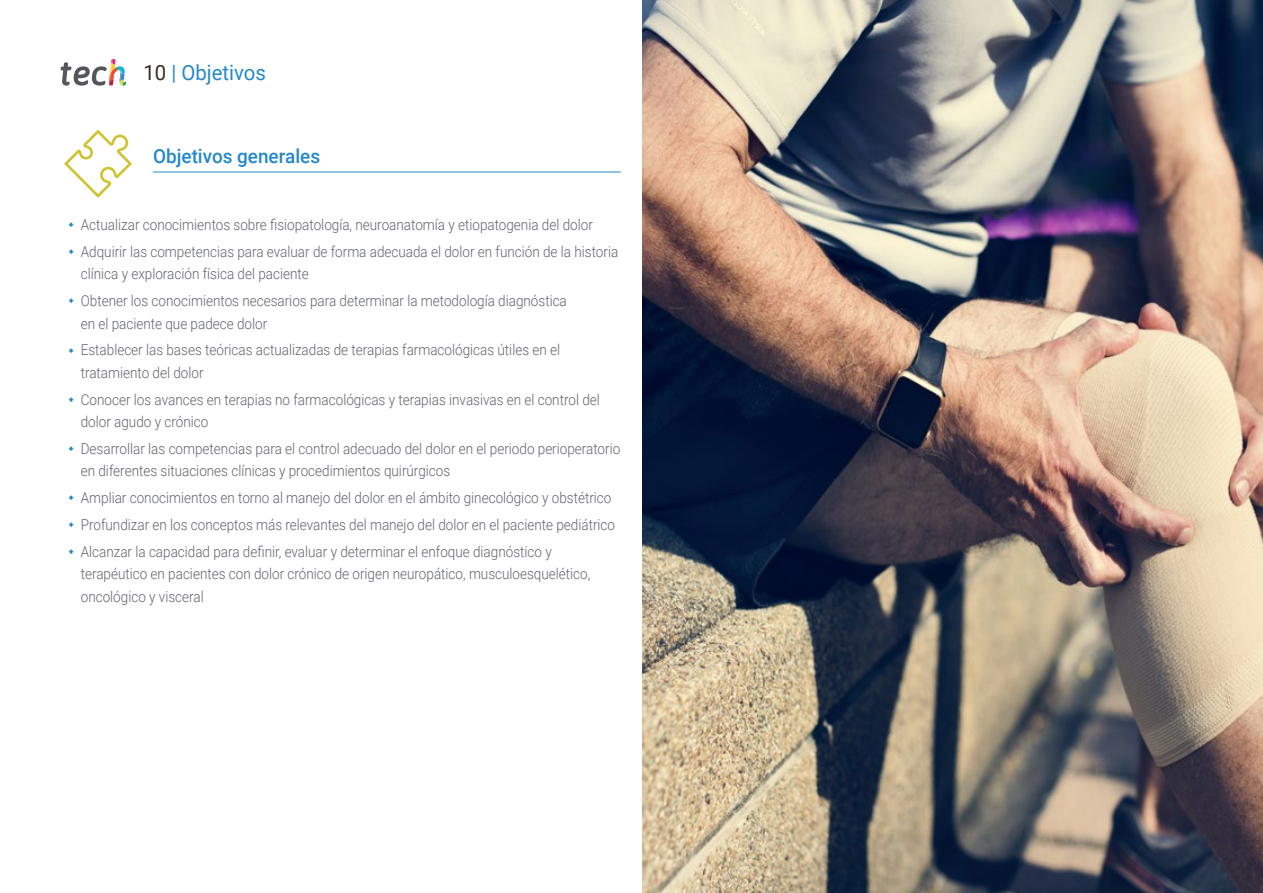
<style>
.page{position:relative;width:1263px;height:893px;background:#fff}
.page>*{position:absolute;margin:0;border:0;box-sizing:border-box;transform-origin:0 0}
.t1{font:21px "Roboto";color:#2488c9}
.t2{font:500 19.5px "Roboto";color:#2488c9}
.t3{font:300 15px/26.7px "Roboto";color:#61646a;scale:.9 1}
.s1{color:#312e20}
</style>
<div class="page">
<hr style="left:153px;top:172px;width:468px;height:1px;background:#2488c9">
<svg style="left:64px;top:130px;width:68px;height:68px"></svg>
<svg style="left:61px;top:59px;width:65px;height:27px"></svg>
<img style="left:642px;top:0;width:621px;height:893px">
<h1 class="t1" style="left:144px;top:57px;width:124px"><span class="s1">10</span> | Objetivos</h1>
<h2 class="t2" style="left:153px;top:143px;width:169px">Objetivos generales</h2>
<p class="t3" style="left:81px;top:211px;width:599px">Actualizar conocimientos sobre fisiopatología, neuroanatomía y etiopatogenia del dolor<br>Adquirir las competencias para evaluar de forma adecuada el dolor en función de la historia</p>
<p class="t3" style="left:81px;top:260px;width:542px">clínica y exploración física del paciente<br>Obtener los conocimientos necesarios para determinar la metodología diagnóstica</p>
<p class="t3" style="left:81px;top:309px;width:534px">en el paciente que padece dolor<br>Establecer las bases teóricas actualizadas de terapias farmacológicas útiles en el</p>
<p class="t3" style="left:81px;top:359px;width:578px">tratamiento del dolor<br>Conocer los avances en terapias no farmacológicas y terapias invasivas en el control del</p>
<p class="t3" style="left:81px;top:408px;width:601px">dolor agudo y crónico<br>Desarrollar las competencias para el control adecuado del dolor en el periodo perioperatorio</p>
<p class="t3" style="left:81px;top:457px;width:595px">en diferentes situaciones clínicas y procedimientos quirúrgicos<br>Ampliar conocimientos en torno al manejo del dolor en el ámbito ginecológico y obstétrico Profundizar en los conceptos más relevantes del manejo del dolor en el paciente pediátrico Alcanzar la capacidad para definir, evaluar y determinar el enfoque diagnóstico y</p>
<p class="t3" style="left:81px;top:562px;width:568px;line-height:22.5px">terapéutico en pacientes con dolor crónico de origen neuropático, musculoesquelético, oncológico y visceral</p>
</div>
